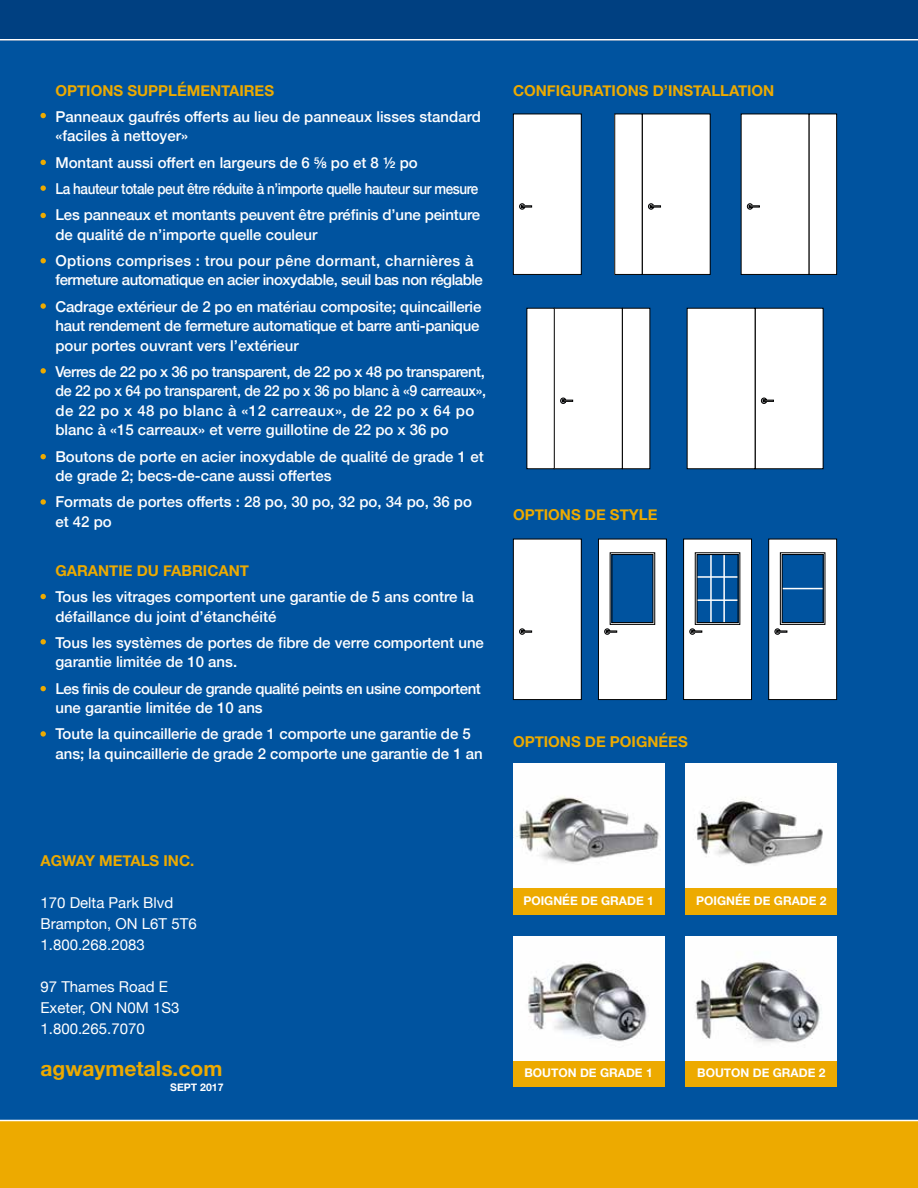
<style>
.page{position:relative;width:918px;height:1188px;background:#00539f}
.page>*{position:absolute;margin:0;border:0;box-sizing:border-box;transform-origin:0 0}
.t1{font:700 21px "Helvetica Neue";color:#edaa00}
.t2{font:500 15px/19.5px "Helvetica Neue";color:#fff}
.t3{font:500 15px/19.5px "Helvetica Neue";letter-spacing:-.02em;color:#fff}
.t4{font:500 15px/26.2px "Helvetica Neue";letter-spacing:-.03em;color:#fff}
.t5{font:700 15px "Helvetica Neue";color:#edaa00}
.t6{font:15px/21px "Helvetica Neue";color:#fff}
.t7{font:500 15px/26.2px "Helvetica Neue";letter-spacing:.02em;color:#fff}
.t8{font:700 12px "Helvetica Neue";color:#fff}
.t9{font:700 10.5px "Helvetica Neue";color:#fff}
</style>
<div class="page">
<div style="left:513px;top:114px;width:68px;height:160px;background:#fff"></div>
<div style="left:513px;top:114px;width:69px;height:161px;border:1px solid #000"></div>
<svg style="left:519px;top:203px;width:13px;height:7px"></svg>
<div style="left:642px;top:114px;width:68px;height:160px;background:#fff"></div>
<div style="left:642px;top:114px;width:69px;height:161px;border:1px solid #000"></div>
<div style="left:615px;top:114px;width:27px;height:160px;background:#fff"></div>
<div style="left:614px;top:114px;width:29px;height:161px;border:1px solid #000"></div>
<svg style="left:648px;top:203px;width:13px;height:7px"></svg>
<div style="left:741px;top:114px;width:68px;height:160px;background:#fff"></div>
<div style="left:809px;top:114px;width:28px;height:160px;background:#fff"></div>
<div style="left:809px;top:114px;width:28px;height:161px;border:1px solid #000"></div>
<svg style="left:747px;top:203px;width:13px;height:7px"></svg>
<div style="left:554px;top:308px;width:68px;height:161px;background:#fff"></div>
<div style="left:527px;top:308px;width:27px;height:161px;background:#fff"></div>
<div style="left:526px;top:308px;width:29px;height:161px;border:1px solid #000"></div>
<div style="left:622px;top:308px;width:28px;height:161px;background:#fff"></div>
<div style="left:622px;top:308px;width:28px;height:161px;border:1px solid #000"></div>
<svg style="left:560px;top:397px;width:13px;height:7px"></svg>
<div style="left:755px;top:308px;width:68px;height:161px;background:#fff"></div>
<div style="left:755px;top:308px;width:69px;height:161px;border:1px solid #000"></div>
<div style="left:687px;top:308px;width:68px;height:161px;background:#fff"></div>
<svg style="left:761px;top:397px;width:13px;height:7px"></svg>
<img style="left:513px;top:764px;width:151px;height:124px">
<div style="left:513px;top:888px;width:151px;height:27px;background:#edaa00"></div>
<div style="left:513px;top:1060px;width:151px;height:27px;background:#edaa00"></div>
<div style="left:686px;top:888px;width:151px;height:27px;background:#edaa00"></div>
<div style="left:686px;top:1060px;width:151px;height:27px;background:#edaa00"></div>
<img style="left:513px;top:936px;width:151px;height:124px">
<img style="left:686px;top:764px;width:151px;height:124px">
<img style="left:686px;top:936px;width:151px;height:124px">
<div style="left:513px;top:539px;width:68px;height:161px;background:#fff"></div>
<div style="left:513px;top:539px;width:69px;height:161px;border:1px solid #000"></div>
<svg style="left:519px;top:628px;width:13px;height:7px"></svg>
<div style="left:598px;top:539px;width:68px;height:161px;background:#fff"></div>
<div style="left:598px;top:539px;width:69px;height:161px;border:1px solid #000"></div>
<svg style="left:604px;top:552px;width:52px;height:83px"></svg>
<div style="left:684px;top:539px;width:68px;height:161px;background:#fff"></div>
<div style="left:683px;top:539px;width:69px;height:161px;border:1px solid #000"></div>
<svg style="left:689px;top:552px;width:52px;height:83px"></svg>
<div style="left:769px;top:539px;width:68px;height:161px;background:#fff"></div>
<div style="left:768px;top:539px;width:69px;height:161px;border:1px solid #000"></div>
<svg style="left:774px;top:552px;width:52px;height:83px"></svg>
<div style="left:0;top:1120px;width:918px;height:68px;background:#edaa00"></div>
<hr style="left:0;top:1120px;width:918px;height:1px;background:#fff">
<svg style="left:40px;top:113px;width:6px;height:5px"></svg>
<svg style="left:40px;top:160px;width:6px;height:5px"></svg>
<svg style="left:40px;top:185px;width:6px;height:6px"></svg>
<svg style="left:40px;top:213px;width:6px;height:5px"></svg>
<svg style="left:40px;top:258px;width:6px;height:5px"></svg>
<svg style="left:40px;top:303px;width:6px;height:6px"></svg>
<svg style="left:40px;top:368px;width:6px;height:6px"></svg>
<svg style="left:40px;top:454px;width:6px;height:5px"></svg>
<svg style="left:40px;top:499px;width:6px;height:6px"></svg>
<svg style="left:40px;top:594px;width:6px;height:5px"></svg>
<svg style="left:40px;top:639px;width:6px;height:6px"></svg>
<svg style="left:40px;top:686px;width:6px;height:5px"></svg>
<svg style="left:40px;top:731px;width:6px;height:6px"></svg>
<div style="left:0;top:0;width:918px;height:40px;background:#004081"></div>
<hr style="left:0;top:39px;width:918px;height:1px;background:#fff">
<p class="t5" style="left:55px;top:79px;width:220px">OPTIONS SUPPLÉMENTAIRES</p>
<p class="t2" style="left:55px;top:106px;width:427px">Panneaux gaufrés offerts au lieu de panneaux lisses standard «faciles à nettoyer»</p>
<p class="t2" style="left:55px;top:148px;width:426px;line-height:26.2px">Montant aussi offert en largeurs de 6 ⅝ po et 8 ½ po<br>La hauteur totale peut être réduite à n’importe quelle hauteur sur mesure<br>Les panneaux et montants peuvent être préfinis d’une peinture</p>
<p class="t7" style="left:55px;top:220px;width:420px">de qualité de n’importe quelle couleur<br>Options comprises : trou pour pêne dormant, charnières à</p>
<p class="t4" style="left:55px;top:266px;width:429px">fermeture automatique en acier inoxydable, seuil bas non réglable<br>Cadrage extérieur de 2 po en matériau composite; quincaillerie</p>
<p class="t3" style="left:55px;top:315px;width:426px">haut rendement de fermeture automatique et barre anti-panique pour portes ouvrant vers l’extérieur</p>
<p class="t3" style="left:55px;top:361px;width:432px">Verres de 22 po x 36 po transparent, de 22 po x 48 po transparent, de 22 po x 64 po transparent, de 22 po x 36 po blanc à «9 carreaux», de 22 po x 48 po blanc à «12 carreaux», de 22 po x 64 po blanc à «15 carreaux» et verre guillotine de 22 po x 36 po</p>
<p class="t2" style="left:55px;top:445px;width:430px">Boutons de porte en acier inoxydable de qualité de grade 1 et de grade 2; becs-de-cane aussi offertes</p>
<p class="t2" style="left:55px;top:491px;width:418px">Formats de portes offerts : 28 po, 30 po, 32 po, 34 po, 36 po et 42 po</p>
<p class="t5" style="left:55px;top:559px;width:195px">GARANTIE DU FABRICANT</p>
<p class="t2" style="left:55px;top:586px;width:420px">Tous les vitrages comportent une garantie de 5 ans contre la défaillance du joint d’étanchéité</p>
<p class="t2" style="left:55px;top:632px;width:430px">Tous les systèmes de portes de fibre de verre comportent une garantie limitée de 10 ans.</p>
<p class="t4" style="left:55px;top:677px;width:427px;line-height:19.5px">Les finis de couleur de grande qualité peints en usine comportent une garantie limitée de 10 ans</p>
<p class="t2" style="left:55px;top:723px;width:429px">Toute la quincaillerie de grade 1 comporte une garantie de 5 ans; la quincaillerie de grade 2 comporte une garantie de 1 an</p>
<p class="t5" style="left:513px;top:79px;width:263px">CONFIGURATIONS D’INSTALLATION</p>
<p class="t5" style="left:513px;top:503px;width:146px">OPTIONS DE STYLE</p>
<p class="t5" style="left:513px;top:730px;width:176px">OPTIONS DE POIGNÉES</p>
<p class="t5" style="left:40px;top:849px;width:155px">AGWAY METALS INC.</p>
<p class="t6" style="left:40px;top:893px;width:158px">170 Delta Park Blvd<br>Brampton, ON L6T 5T6<br>1.800.268.2083</p>
<p class="t6" style="left:40px;top:977px;width:140px">97 Thames Road E<br>Exeter, ON N0M 1S3<br>1.800.265.7070</p>
<h1 class="t1" style="left:40px;top:1052px;width:183px">agwaymetals.com</h1>
<p class="t9" style="left:170px;top:1079px;width:55px">SEPT 2017</p>
<p class="t8" style="left:523px;top:891px;width:132px">POIGNÉE DE GRADE 1</p>
<p class="t8" style="left:696px;top:891px;width:132px">POIGNÉE DE GRADE 2</p>
<p class="t8" style="left:524px;top:1064px;width:130px">BOUTON DE GRADE 1</p>
<p class="t8" style="left:697px;top:1064px;width:130px">BOUTON DE GRADE 2</p>
</div>
